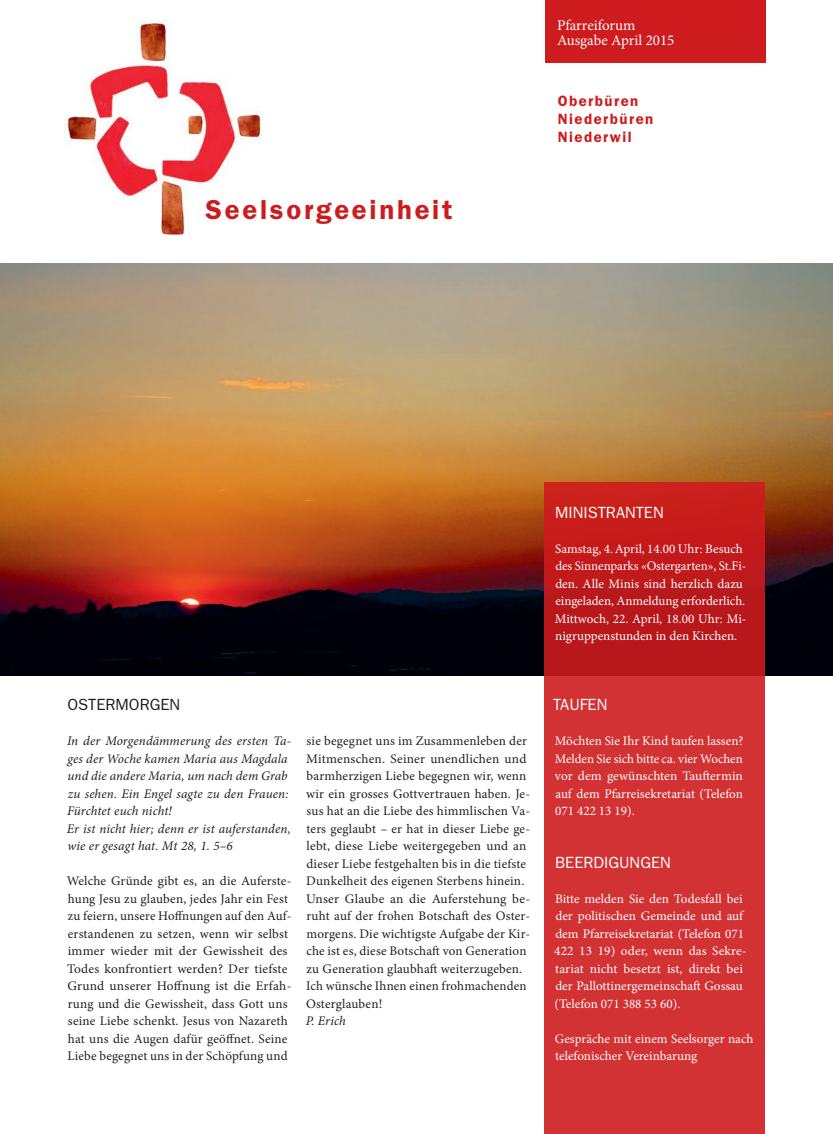
<style>
.page{position:relative;width:833px;height:1134px;background:#fff}
.page>*{position:absolute;margin:0;border:0;box-sizing:border-box;transform-origin:0 0}
.t1{font:600 27.5px "ITC Franklin Gothic Std";letter-spacing:.1em;color:#ce1b1d}
.t2{font:16.25px "ITC Franklin Gothic Std";color:#fff}
.t3{font:16.25px "ITC Franklin Gothic Std";color:#231f20}
.t4{font:600 15px/18px "ITC Franklin Gothic Std";letter-spacing:.1em;color:#ce1b1d}
.t5{font:15px/15px "Minion Pro";color:#fff}
.t6{font:13.12px/17.5px "Minion Pro";letter-spacing:.015em;color:#231f20}
.t7{font:13.12px/17.5px "Minion Pro";color:#fff}
.t8{font:italic 13.12px/17.5px "Minion Pro";letter-spacing:.01em;color:#231f20}
</style>
<div class="page">
<img style="left:0;top:264px;width:833px;height:411px">
<img style="left:65px;top:20px;width:197px;height:216px">
<svg style="left:544px;top:483px;width:221px;height:651px;background:#cc2b2c"></svg>
<div style="left:544px;top:0;width:221px;height:63px;background:#ce1b1d"></div>
<h1 class="t1" style="left:206px;top:193px;width:248px">Seelsorgeeinheit</h1>
<p class="t5" style="left:557px;top:18px;width:119px">Pfarreiforum<br>Ausgabe April 2015</p>
<p class="t4" style="left:557px;top:92px;width:97px">Oberbüren<br>Niederbüren<br>Niederwil</p>
<p class="t3" style="left:67px;top:695px;width:114px">OSTERMORGEN</p>
<p class="t8" style="left:67px;top:732px;width:226px">In der Morgendämmerung des ersten Ta&shy;ges der Woche kamen Maria aus Magdala und die andere Maria, um nach dem Grab zu sehen. Ein Engel sagte zu den Frauen:<br>Fürchtet euch nicht!<br>Er ist nicht hier; denn er ist auferstanden, wie er gesagt hat. Mt 28, 1. 5–6</p>
<p class="t6" style="left:67px;top:872px;width:226px">Welche Gründe gibt es, an die Auferste&shy;hung Jesu zu glauben, jedes Jahr ein Fest zu feiern, unsere Hoffnungen auf den Auf&shy;erstandenen zu setzen, wenn wir selbst immer wieder mit der Gewissheit des Todes konfrontiert werden? Der tiefste Grund unserer Hoffnung ist die Erfah&shy;rung und die Gewissheit, dass Gott uns seine Liebe schenkt. Jesus von Nazareth hat uns die Augen dafür geöffnet. Seine Liebe begegnet uns in der Schöpfung und</p>
<p class="t6" style="left:306px;top:732px;width:226px">sie begegnet uns im Zusammenleben der Mitmenschen. Seiner unendlichen und barmherzigen Liebe begegnen wir, wenn wir ein grosses Gottvertrauen haben. Je&shy;sus hat an die Liebe des himmlischen Va&shy;ters geglaubt – er hat in dieser Liebe ge&shy;lebt, diese Liebe weitergegeben und an dieser Liebe festgehalten bis in die tiefste Dunkelheit des eigenen Sterbens hinein.<br>Unser Glaube an die Auferstehung be&shy;ruht auf der frohen Botschaft des Oster&shy;morgens. Die wichtigste Aufgabe der Kir&shy;che ist es, diese Botschaft von Generation zu Generation glaubhaft weiterzugeben.<br>Ich wünsche Ihnen einen frohmachenden Osterglauben!</p>
<p class="t8" style="left:306px;top:1012px;width:42px">P. Erich</p>
<p class="t2" style="left:555px;top:503px;width:110px">MINISTRANTEN</p>
<p class="t7" style="left:555px;top:540px;width:193px">Samstag, 4.April, 14.00 Uhr: Besuch des Sinnenparks «Ostergarten», St.Fi&shy;den. Alle Minis sind herzlich dazu eingeladen, Anmeldung erforderlich.<br>Mittwoch, 22. April, 18.00 Uhr: Mi&shy;nigruppenstunden in den Kirchen.</p>
<p class="t2" style="left:553px;top:695px;width:56px">TAUFEN</p>
<p class="t7" style="left:555px;top:732px;width:190px;text-align:justify">Möchten Sie Ihr Kind taufen lassen?<br>Melden Sie sich bitte ca. vier Wochen vor dem gewünschten Tauftermin auf dem Pfarreisekretariat (Telefon 071 422 13 19).</p>
<p class="t2" style="left:555px;top:853px;width:117px">BEERDIGUNGEN</p>
<p class="t7" style="left:554px;top:890px;width:192px">Bitte melden Sie den Todesfall bei der politischen Gemeinde und auf dem Pfarreisekretariat (Telefon 071<br>422 13 19) oder, wenn das Sekre&shy;tariat nicht besetzt ist, direkt bei der Pallottinergemeinschaft Gossau (Telefon 071 388 53 60).</p>
<p class="t7" style="left:555px;top:1030px;width:200px">Gespräche mit einem Seelsorger nach telefonischer Vereinbarung</p>
</div>
